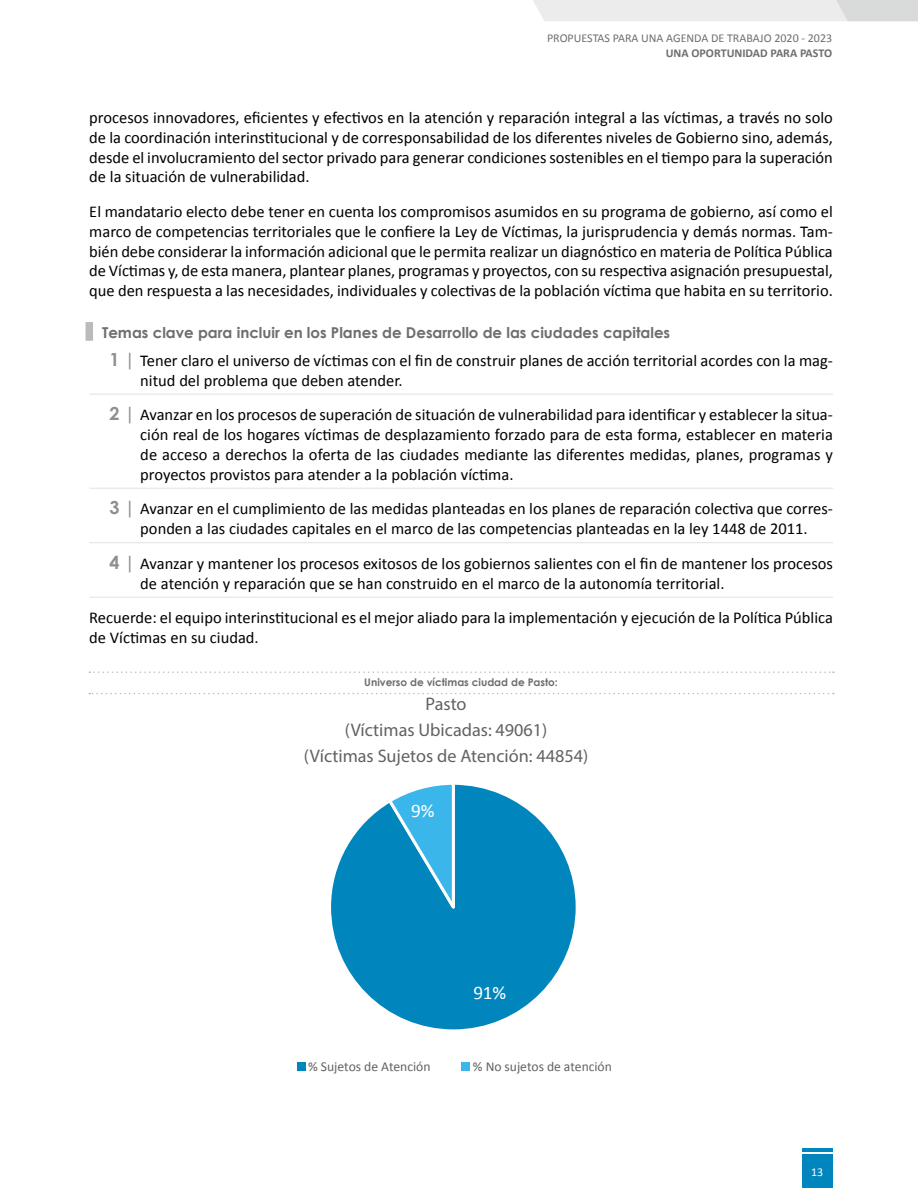
<style>
.page{position:relative;width:918px;height:1188px;background:#fff}
.page>*{position:absolute;margin:0;border:0;box-sizing:border-box;transform-origin:0 0}
.t1{font:19.2px "Calibri";color:#fff}
.t2{font:18.15px/26px "Myriad Pro";color:#626261;text-align:center}
.t3{font:16.5px/19.8px "Calibri";color:#000;text-align:justify}
.t4{font:700 15px "Century Gothic";color:#6e6e6e}
.t5{font:13.65px "Calibri";letter-spacing:-.005em;color:#626261}
.t6{font:12px "Calibri";color:#6e6e6e}
.t7{font:700 12px "Calibri";color:#6e6e6e}
.t8{font:12px "Calibri";color:#fff}
.t9{font:700 10.5px "Century Gothic";color:#6e6e6e}
.s1{font-family:"Century Gothic";font-weight:700;font-size:18px;color:#8f8f8f}
</style>
<div class="page">
<div style="left:802px;top:1154px;width:30px;height:34px;background:#0085bd"></div>
<hr style="left:802px;top:1148px;width:30px;height:3px;background:#0085bd">
<svg style="left:533px;top:0;width:385px;height:21px;background:#e8e8e8"></svg>
<svg style="left:331px;top:784px;width:245px;height:246px"></svg>
<svg style="left:386px;top:784px;width:70px;height:134px;background:#3ca9d8"></svg>
<div style="left:297px;top:1062px;width:9px;height:9px;background:#0085bd"></div>
<div style="left:461px;top:1062px;width:9px;height:9px;background:#3bb6ea"></div>
<div style="left:86px;top:322px;width:7px;height:19px;background:#b9baba"></div>
<hr style="left:89px;top:394px;width:744px;height:1px;background:#e1e1e1">
<hr style="left:89px;top:488px;width:744px;height:1px;background:#e1e1e1">
<hr style="left:89px;top:542px;width:744px;height:1px;background:#e1e1e1">
<hr style="left:89px;top:597px;width:744px;height:1px;background:#e1e1e1">
<svg style="left:89px;top:693px;width:745px;height:1px"></svg>
<svg style="left:89px;top:671px;width:745px;height:2px"></svg>
<p class="t6" style="left:547px;top:31px;width:287px">PROPUESTAS PARA UNA AGENDA DE TRABAJO 2020 - 2023</p>
<p class="t7" style="left:666px;top:46px;width:168px">UNA OPORTUNIDAD PARA PASTO</p>
<p class="t3" style="left:89px;top:108px;width:745px">procesos innovadores, eficientes y efectivos en la atención y reparación integral a las víctimas, a través no solo de la coordinación interinstitucional y de corresponsabilidad de los diferentes niveles de Gobierno sino, además, desde el involucramiento del sector privado para generar condiciones sostenibles en el tiempo para la superación de la situación de vulnerabilidad.</p>
<p class="t3" style="left:89px;top:202px;width:745px">El mandatario electo debe tener en cuenta los compromisos asumidos en su programa de gobierno, así como el marco de competencias territoriales que le confiere la Ley de Víctimas, la jurisprudencia y demás normas. Tam&shy;bién debe considerar la información adicional que le permita realizar un diagnóstico en materia de Política Pública de Víctimas y, de esta manera, plantear planes, programas y proyectos, con su respectiva asignación presupuestal, que den respuesta a las necesidades, individuales y colectivas de la población víctima que habita en su territorio.</p>
<p class="t4" style="left:102px;top:323px;width:570px">Temas clave para incluir en los Planes de Desarrollo de las ciudades capitales</p>
<p class="t3" style="left:140px;top:351px;width:694px;text-indent:-31px"><span class="s1">1 |</span> Tener claro el universo de víctimas con el fin de construir planes de acción territorial acordes con la mag&shy;nitud del problema que deben atender.</p>
<p class="t3" style="left:140px;top:405px;width:694px;text-indent:-31px"><span class="s1">2 |</span> Avanzar en los procesos de superación de situación de vulnerabilidad para identificar y establecer la situa&shy;ción real de los hogares víctimas de desplazamiento forzado para de esta forma, establecer en materia de acceso a derechos la oferta de las ciudades mediante las diferentes medidas, planes, programas y proyectos provistos para atender a la población víctima.</p>
<p class="t3" style="left:109px;top:499px;width:725px;text-align:center"><span class="s1">3 |</span> Avanzar en el cumplimiento de las medidas planteadas en los planes de reparación colectiva que corres&shy;ponden a las ciudades capitales en el marco de las competencias planteadas en la ley 1448 de 2011.</p>
<p class="t3" style="left:140px;top:554px;width:694px;text-indent:-31px"><span class="s1">4 |</span> Avanzar y mantener los procesos exitosos de los gobiernos salientes con el fin de mantener los procesos de atención y reparación que se han construido en el marco de la autonomía territorial.</p>
<p class="t3" style="left:89px;top:608px;width:745px">Recuerde: el equipo interinstitucional es el mejor aliado para la implementación y ejecución de la Política Pública de Víctimas en su ciudad.</p>
<p class="t9" style="left:364px;top:675px;width:195px">Universo de víctimas ciudad de Pasto:</p>
<p class="t2" style="left:304px;top:690px;width:286px">Pasto<br>(Víctimas Ubicadas: 49061)<br>(Víctimas Sujetos de Atención: 44854)</p>
<p class="t1" style="left:411px;top:798px;width:25px">9%</p>
<p class="t1" style="left:473px;top:981px;width:34px">91%</p>
<p class="t5" style="left:308px;top:1058px;width:124px">% Sujetos de Atención</p>
<p class="t5" style="left:473px;top:1058px;width:140px">% No sujetos de atención</p>
<p class="t8" style="left:811px;top:1164px;width:14px">13</p>
</div>
